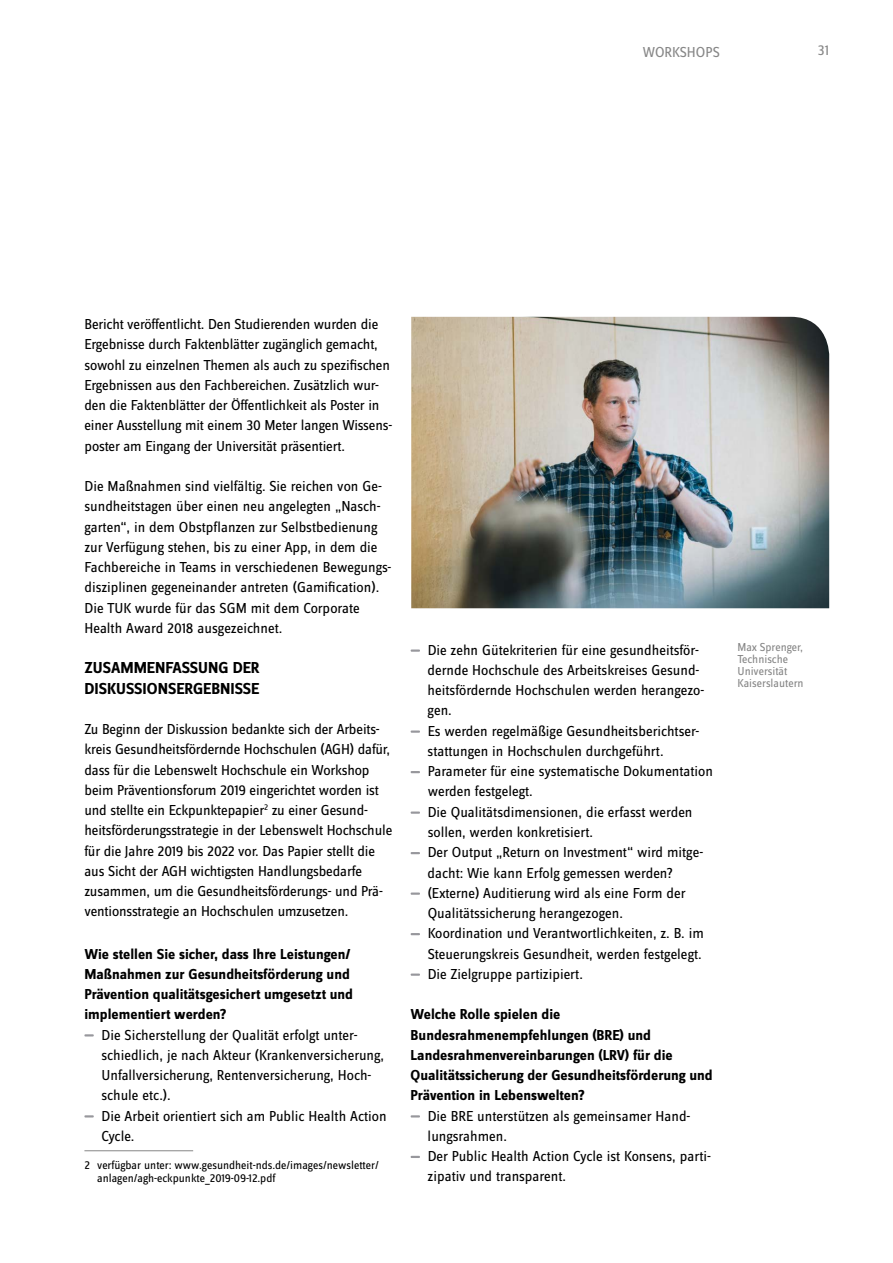
<style>
.page{position:relative;width:893px;height:1263px;background:#fff}
.page>*{position:absolute;margin:0;border:0;box-sizing:border-box;transform-origin:0 0}
.t1{font:700 16.5px/20.2px "Zine Sans Dis";color:#000}
.Body{font:15px/20.2px "Zine Sans Dis";letter-spacing:-.01em;color:#000}
.Bullet{font:15px/20.2px "Zine Sans Dis";color:#000}
.Ü4{font:700 15px/20.2px "Zine Sans Dis";color:#000}
.t2{font:15px "Zine Sans Dis";color:#878787}
.t3{font:12px/13.5px "Zine Sans Dis";color:#000}
.t4{font:12px/12px "Zine Sans Dis";color:#878787}
</style>
<div class="page">
<img style="left:411px;top:317px;width:418px;height:291px">
<svg style="left:84px;top:1034px;width:10px;height:2px"></svg>
<svg style="left:84px;top:1115px;width:10px;height:2px"></svg>
<svg style="left:411px;top:649px;width:9px;height:3px"></svg>
<svg style="left:411px;top:730px;width:9px;height:3px"></svg>
<svg style="left:411px;top:771px;width:9px;height:2px"></svg>
<svg style="left:411px;top:811px;width:9px;height:3px"></svg>
<svg style="left:411px;top:852px;width:9px;height:2px"></svg>
<svg style="left:411px;top:892px;width:9px;height:3px"></svg>
<svg style="left:411px;top:933px;width:9px;height:2px"></svg>
<svg style="left:411px;top:973px;width:9px;height:3px"></svg>
<svg style="left:411px;top:1115px;width:9px;height:2px"></svg>
<svg style="left:411px;top:1156px;width:9px;height:2px"></svg>
<hr style="left:84px;top:1150px;width:109px;height:1px;background:#878787">
<p class="t2" style="left:643px;top:45px;width:79px">WORKSHOPS</p>
<p class="t2" style="left:818px;top:43px;width:13px">31</p>
<p class="Body" style="left:84px;top:315px;width:309px">Bericht veröffentlicht. Den Studierenden wurden die Ergebnisse durch Faktenblätter zugänglich gemacht, sowohl zu einzelnen Themen als auch zu spezifischen Ergebnissen aus den Fachbereichen. Zusätzlich wur&shy;den die Faktenblätter der Öffentlichkeit als Poster in einer Ausstellung mit einem 30 Meter langen Wissens&shy;poster am Eingang der Universität präsentiert.</p>
<p class="Body" style="left:84px;top:477px;width:309px">Die Maßnahmen sind vielfältig. Sie reichen von Ge&shy;sundheitstagen über einen neu angelegten „Nasch&shy;garten“, in dem Obstpflanzen zur Selbstbedienung zur Verfügung stehen, bis zu einer App, in dem die Fachbereiche in Teams in verschiedenen Bewegungs&shy;disziplinen gegeneinander antreten (Gamification).<br>Die TUK wurde für das SGM mit dem Corporate Health Award 2018 ausgezeichnet.</p>
<h2 class="t1" style="left:84px;top:659px;width:177px">ZUSAMMENFASSUNG DER<br>DISKUSSIONSERGEBNISSE</h2>
<p class="Body" style="left:84px;top:720px;width:309px">Zu Beginn der Diskussion bedankte sich der Arbeits&shy;kreis Gesundheitsfördernde Hochschulen (AGH) dafür, dass für die Lebenswelt Hochschule ein Workshop beim Präventionsforum 2019 eingerichtet worden ist und stellte ein Eckpunktepapier<sup>2</sup> zu einer Gesund&shy;heitsförderungsstrategie in der Lebenswelt Hochschule für die Jahre 2019 bis 2022 vor. Das Papier stellt die aus Sicht der AGH wichtigsten Handlungsbedarfe zusammen, um die Gesundheitsförderungs- und Prä&shy;ventionsstrategie an Hochschulen umzusetzen.</p>
<p class="Ü4" style="left:84px;top:944px;width:270px">Wie stellen Sie sicher, dass Ihre Leistungen/ Maßnahmen zur Gesundheitsförderung und Prävention qualitätsgesichert umgesetzt und implementiert werden?</p>
<p class="Bullet" style="left:101px;top:1025px;width:284px">Die Sicherstellung der Qualität erfolgt unter&shy;schiedlich, je nach Akteur (Krankenversicherung, Unfallversicherung, Rentenversicherung, Hoch&shy;schule etc.).</p>
<p class="Bullet" style="left:101px;top:1106px;width:287px">Die Arbeit orientiert sich am Public Health Action<br>Cycle.</p>
<p class="t3" style="left:97px;top:1158px;width:283px;text-indent:-13px">2 verfügbar unter: www.gesundheit-nds.de/images/newsletter/ anlagen/agh-eckpunkte_2019-09-12.pdf</p>
<p class="Bullet" style="left:428px;top:640px;width:278px">Die zehn Gütekriterien für eine gesundheitsför&shy;dernde Hochschule des Arbeitskreises Gesund&shy;heitsfördernde Hochschulen werden herangezo&shy;gen.</p>
<p class="Bullet" style="left:428px;top:721px;width:273px">Es werden regelmäßige Gesundheitsberichtser&shy;stattungen in Hochschulen durchgeführt.</p>
<p class="Bullet" style="left:428px;top:762px;width:287px">Parameter für eine systematische Dokumentation werden festgelegt.</p>
<p class="Bullet" style="left:428px;top:802px;width:266px">Die Qualitätsdimensionen, die erfasst werden sollen, werden konkretisiert.</p>
<p class="Bullet" style="left:428px;top:843px;width:277px">Der Output „Return on Investment“ wird mitge&shy;dacht: Wie kann Erfolg gemessen werden?</p>
<p class="Bullet" style="left:428px;top:883px;width:260px">(Externe) Auditierung wird als eine Form der<br>Qualitätssicherung herangezogen.</p>
<p class="Bullet" style="left:428px;top:924px;width:278px">Koordination und Verantwortlichkeiten, z. B. im<br>Steuerungskreis Gesundheit, werden festgelegt.</p>
<p class="Bullet" style="left:428px;top:964px;width:157px">Die Zielgruppe partizipiert.</p>
<p class="Ü4" style="left:411px;top:1005px;width:304px">Welche Rolle spielen die Bundesrahmenempfehlungen (BRE) und Landesrahmenvereinbarungen (LRV) für die Qualitätssicherung der Gesundheitsförderung und Prävention in Lebenswelten?</p>
<p class="Bullet" style="left:428px;top:1106px;width:264px">Die BRE unterstützen als gemeinsamer Hand&shy;lungsrahmen.</p>
<p class="Bullet" style="left:428px;top:1146px;width:285px">Der Public Health Action Cycle ist Konsens, parti&shy;zipativ und transparent.</p>
<p class="t4" style="left:737px;top:641px;width:68px">Max Sprenger,<br>Technische<br>Universität<br>Kaiserslautern</p>
</div>
